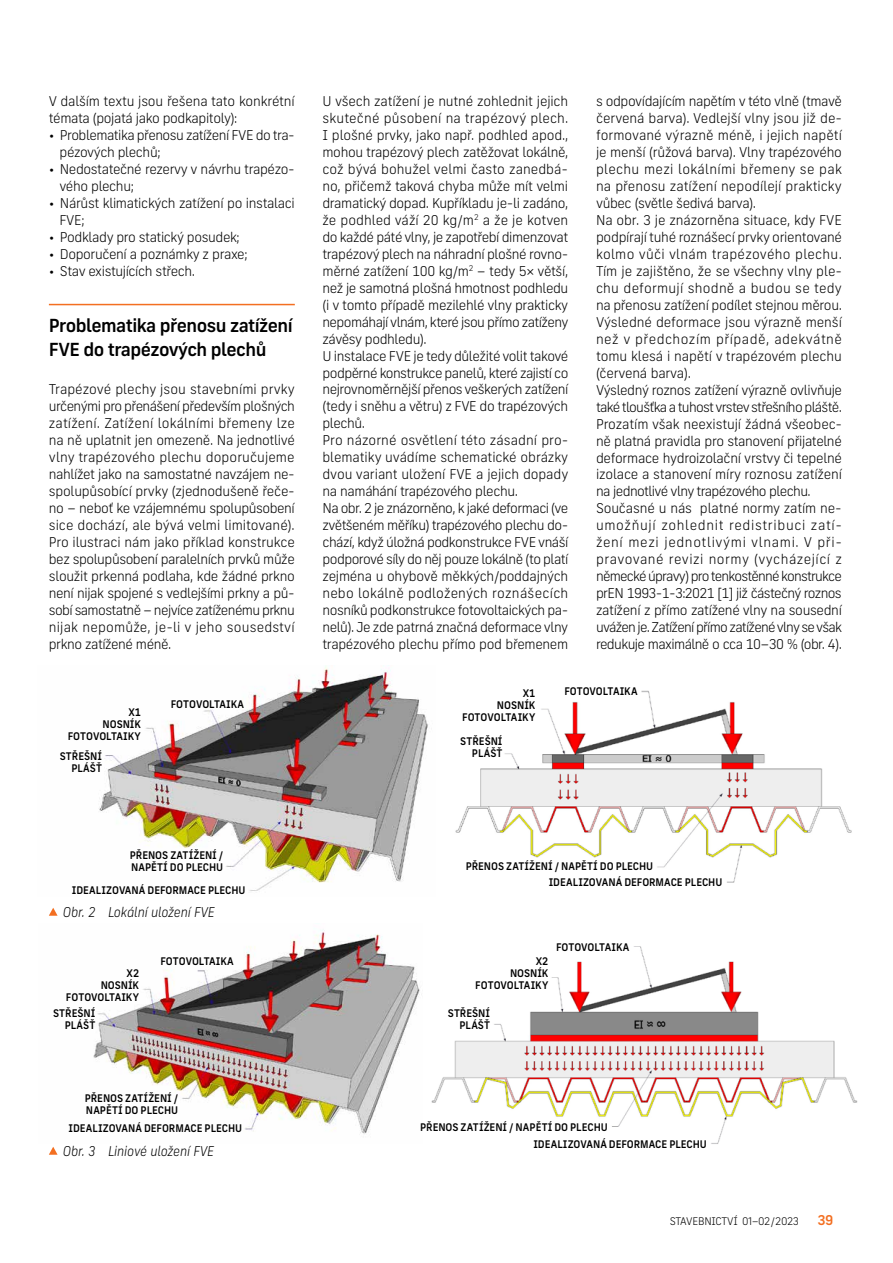
<style>
.page{position:relative;width:893px;height:1263px;background:#fff}
.page>*{position:absolute;margin:0;border:0;box-sizing:border-box;transform-origin:0 0}
.t1{font:500 18px/24px "New Frank";letter-spacing:-.03em;color:#000}
.t2{font:300 13.5px/17px "New Frank";letter-spacing:-.03em;color:#000}
.t3{font:italic 300 13.5px "New Frank";letter-spacing:-.015em;color:#000;scale:.95 1}
.t4{font:500 13.5px "New Frank";color:#f36f21}
.t5{font:500 10.5px/12px "New Frank";letter-spacing:-.005em;color:#000;text-align:right;scale:.95 1}
.t6{font:300 10.5px "New Frank";letter-spacing:-.035em;color:#000}
</style>
<div class="page">
<hr style="left:49px;top:304px;width:246px;height:1px;background:#f36f21">
<svg style="left:49px;top:908px;width:9px;height:8px"></svg>
<svg style="left:49px;top:1147px;width:9px;height:8px"></svg>
<img style="left:99px;top:665px;width:329px;height:226px">
<img style="left:93px;top:932px;width:327px;height:202px">
<img style="left:455px;top:690px;width:397px;height:193px">
<img style="left:431px;top:946px;width:427px;height:198px">
<p class="t2" style="left:49px;top:93px;width:247px">V dalším textu jsou řešena tato konkrétní témata (pojatá jako podkapitoly):</p>
<p class="t2" style="left:60px;top:127px;width:237px;text-indent:-11px">• Problematika přenosu zatížení FVE do tra&shy;pézových plechů;</p>
<p class="t2" style="left:60px;top:161px;width:237px;text-indent:-11px">• Nedostatečné rezervy v návrhu trapézo&shy;vého plechu;</p>
<p class="t2" style="left:60px;top:195px;width:237px;text-indent:-11px">• Nárůst klimatických zatížení po instalaci<br>FVE;</p>
<p class="t2" style="left:49px;top:229px;width:192px">• Podklady pro statický posudek;</p>
<p class="t2" style="left:49px;top:246px;width:200px">• Doporučení a poznámky z praxe;</p>
<p class="t2" style="left:49px;top:263px;width:148px">• Stav existujících střech.</p>
<h1 class="t1" style="left:49px;top:313px;width:245px">Problematika přenosu zatížení<br>FVE do trapézových plechů</h1>
<p class="t2" style="left:49px;top:381px;width:248px;text-align:justify">Trapézové plechy jsou stavebními prvky určenými pro přenášení především plošných zatížení. Zatížení lokálními břemeny lze na ně uplatnit jen omezeně. Na jednotlivé vlny trapézového plechu doporučujeme nahlížet jako na samostatné navzájem ne&shy;spolupůsobící prvky (zjednodušeně řeče&shy;no – neboť ke vzájemnému spolupůsobení sice dochází, ale bývá velmi limitované).<br>Pro ilustraci nám jako příklad konstrukce bez spolupůsobení paralelních prvků může sloužit prkenná podlaha, kde žádné prkno není nijak spojené s vedlejšími prkny a pů&shy;sobí samostatně – nejvíce zatíženému prknu nijak nepomůže, je-li v jeho sousedství prkno zatížené méně.</p>
<p class="t5" style="left:68px;top:706px;width:79px">X1<br>NOSNÍK<br>FOTOVOLTAIKY</p>
<p class="t5" style="left:60px;top:750px;width:46px">STŘEŠNÍ<br>PLÁŠŤ</p>
<p class="t5" style="left:171px;top:698px;width:79px">FOTOVOLTAIKA</p>
<p class="t2" style="left:322px;top:93px;width:248px">U všech zatížení je nutné zohlednit jejich skutečné působení na trapézový plech.<br>I plošné prvky, jako např. podhled apod., mohou trapézový plech zatěžovat lokálně, což bývá bohužel velmi často zanedbá&shy;no, přičemž taková chyba může mít velmi dramatický dopad. Kupříkladu je-li zadáno, že podhled váží 20 kg/m<sup>2</sup> a že je kotven do každé páté vlny, je zapotřebí dimenzovat trapézový plech na náhradní plošné rovno&shy;měrné zatížení 100 kg/m<sup>2</sup> – tedy 5× větší, než je samotná plošná hmotnost podhledu (i v tomto případě mezilehlé vlny prakticky nepomáhají vlnám, které jsou přímo zatíženy závěsy podhledu).<br>U instalace FVE je tedy důležité volit takové podpěrné konstrukce panelů, které zajistí co nejrovnoměrnější přenos veškerých zatížení (tedy i sněhu a větru) z FVE do trapézových plechů.<br>Pro názorné osvětlení této zásadní pro&shy;blematiky uvádíme schematické obrázky dvou variant uložení FVE a jejich dopady na namáhání trapézového plechu.<br>Na obr. 2 je znázorněno, k jaké deformaci (ve zvětšeném měříku) trapézového plechu do&shy;chází, když úložná podkonstrukce FVE vnáší podporové síly do něj pouze lokálně (to platí zejména u ohybově měkkých/poddajných nebo lokálně podložených roznášecích nosníků podkonstrukce fotovoltaických pa&shy;nelů). Je zde patrná značná deformace vlny trapézového plechu přímo pod břemenem</p>
<p class="t2" style="left:596px;top:93px;width:248px">s odpovídajícím napětím v této vlně (tmavě červená barva). Vedlejší vlny jsou již de&shy;formované výrazně méně, i jejich napětí je menší (růžová barva). Vlny trapézového plechu mezi lokálními břemeny se pak na přenosu zatížení nepodílejí prakticky vůbec (světle šedivá barva).<br>Na obr. 3 je znázorněna situace, kdy FVE podpírají tuhé roznášecí prvky orientované kolmo vůči vlnám trapézového plechu.<br>Tím je zajištěno, že se všechny vlny ple&shy;chu deformují shodně a budou se tedy na přenosu zatížení podílet stejnou měrou.<br>Výsledné deformace jsou výrazně menší než v předchozím případě, adekvátně tomu klesá i napětí v trapézovém plechu (červená barva).<br>Výsledný roznos zatížení výrazně ovlivňuje také tloušťka a tuhost vrstev střešního pláště.<br>Prozatím však neexistují žádná všeobec&shy;ně platná pravidla pro stanovení přijatelné deformace hydroizolační vrstvy či tepelné izolace a stanovení míry roznosu zatížení na jednotlivé vlny trapézového plechu.<br>Současné u nás platné normy zatím ne&shy;umožňují zohlednit redistribuci zatí&shy;žení mezi jednotlivými vlnami. V při&shy;pravované revizi normy (vycházející z německé úpravy) pro tenkostěnné konstrukce prEN 1993-1-3:2021 [1] již částečný roznos zatížení z přímo zatížené vlny na sousední uvážen je. Zatížení přímo zatížené vlny se však redukuje maximálně o cca 10–30 % (obr. 4).</p>
<p class="t5" style="left:462px;top:687px;width:79px">X1<br>NOSNÍK<br>FOTOVOLTAIKY</p>
<p class="t5" style="left:460px;top:735px;width:46px">STŘEŠNÍ<br>PLÁŠŤ</p>
<p class="t5" style="left:564px;top:685px;width:79px">FOTOVOLTAIKA</p>
<p class="t5" style="left:130px;top:849px;width:100px;text-align:left">PŘENOS ZATÍŽENÍ /<br>NAPĚTÍ DO PLECHU</p>
<p class="t5" style="left:72px;top:884px;width:184px">IDEALIZOVANÁ DEFORMACE PLECHU</p>
<p class="t3" style="left:63px;top:903px;width:162px">Obr. 2 Lokální uložení FVE</p>
<p class="t5" style="left:66px;top:967px;width:79px">X2<br>NOSNÍK<br>FOTOVOLTAIKY</p>
<p class="t5" style="left:53px;top:1007px;width:46px">STŘEŠNÍ<br>PLÁŠŤ</p>
<p class="t5" style="left:160px;top:955px;width:79px">FOTOVOLTAIKA</p>
<p class="t5" style="left:85px;top:1092px;width:100px;text-align:left">PŘENOS ZATÍŽENÍ /<br>NAPĚTÍ DO PLECHU</p>
<p class="t5" style="left:69px;top:1121px;width:184px">IDEALIZOVANÁ DEFORMACE PLECHU</p>
<p class="t3" style="left:63px;top:1142px;width:161px">Obr. 3 Liniové uložení FVE</p>
<p class="t5" style="left:549px;top:858px;width:184px;line-height:16px;text-align:left;text-indent:-83px">PŘENOS ZATÍŽENÍ / NAPĚTÍ DO PLECHU<br>IDEALIZOVANÁ DEFORMACE PLECHU</p>
<p class="t5" style="left:475px;top:955px;width:79px">X2<br>NOSNÍK<br>FOTOVOLTAIKY</p>
<p class="t5" style="left:448px;top:1007px;width:46px">STŘEŠNÍ<br>PLÁŠŤ</p>
<p class="t5" style="left:556px;top:941px;width:79px">FOTOVOLTAIKA</p>
<p class="t5" style="left:533px;top:1119px;width:184px;line-height:16.6px;text-align:left;text-indent:-113px">PŘENOS ZATÍŽENÍ / NAPĚTÍ DO PLECHU<br>IDEALIZOVANÁ DEFORMACE PLECHU</p>
<p class="t6" style="left:670px;top:1215px;width:131px">STAVEBNICTVÍ 01–02/2023</p>
<p class="t4" style="left:817px;top:1211px;width:17px">39</p>
</div>
